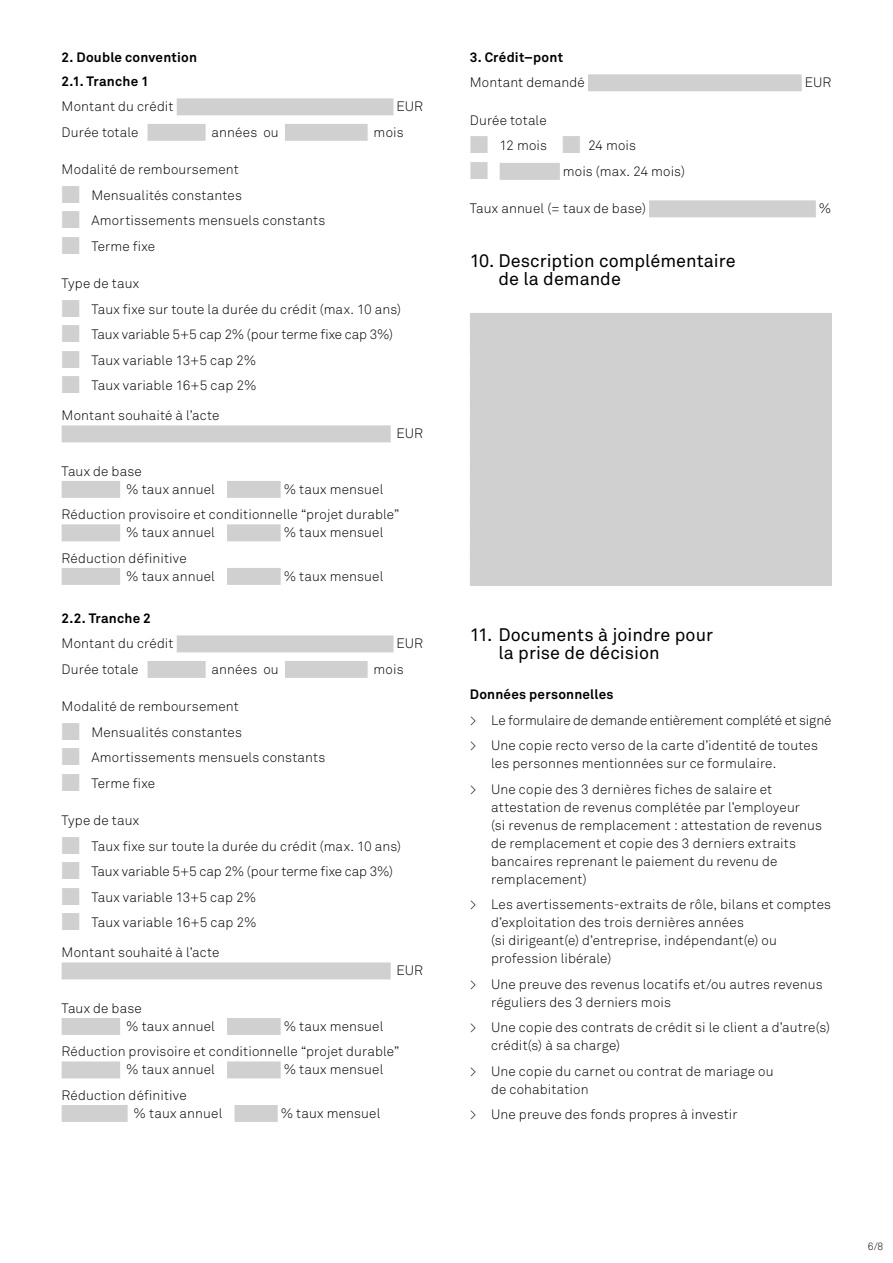
<style>
.page{position:relative;width:893px;height:1263px;background:#fff}
.page>*{position:absolute;margin:0;border:0;box-sizing:border-box;transform-origin:0 0}
.t1{font:24.6px "Zapf Dingbats ITC";color:#d0d0d0}
.t2{font:18px/18px "Akkurat";color:#000}
.t3{font:300 13.5px/18px "Akkurat";letter-spacing:.01em;color:#000}
.t4{font:300 13.5px "Akkurat";letter-spacing:-.01em;color:#000}
.t5{font:700 13.5px/24px "Akkurat";letter-spacing:.015em;color:#000}
.t6{font:300 10.5px "Akkurat";color:#000}
.s1{color:#d0d0d0}
</style>
<div class="page">
<div style="left:177px;top:98px;width:216px;height:17px;background:#d0d0d0"></div>
<div style="left:148px;top:124px;width:58px;height:17px;background:#d0d0d0"></div>
<div style="left:285px;top:124px;width:83px;height:17px;background:#d0d0d0"></div>
<div style="left:62px;top:425px;width:329px;height:17px;background:#d0d0d0"></div>
<div style="left:62px;top:481px;width:58px;height:17px;background:#d0d0d0"></div>
<div style="left:227px;top:481px;width:54px;height:17px;background:#d0d0d0"></div>
<div style="left:62px;top:524px;width:58px;height:17px;background:#d0d0d0"></div>
<div style="left:227px;top:524px;width:54px;height:17px;background:#d0d0d0"></div>
<div style="left:62px;top:568px;width:58px;height:17px;background:#d0d0d0"></div>
<div style="left:227px;top:568px;width:54px;height:17px;background:#d0d0d0"></div>
<div style="left:177px;top:635px;width:216px;height:17px;background:#d0d0d0"></div>
<div style="left:148px;top:661px;width:58px;height:17px;background:#d0d0d0"></div>
<div style="left:285px;top:661px;width:83px;height:17px;background:#d0d0d0"></div>
<div style="left:62px;top:962px;width:329px;height:17px;background:#d0d0d0"></div>
<div style="left:62px;top:1018px;width:58px;height:17px;background:#d0d0d0"></div>
<div style="left:227px;top:1018px;width:54px;height:17px;background:#d0d0d0"></div>
<div style="left:62px;top:1061px;width:58px;height:17px;background:#d0d0d0"></div>
<div style="left:227px;top:1061px;width:54px;height:17px;background:#d0d0d0"></div>
<div style="left:62px;top:1105px;width:66px;height:17px;background:#d0d0d0"></div>
<div style="left:235px;top:1105px;width:43px;height:17px;background:#d0d0d0"></div>
<div style="left:588px;top:74px;width:214px;height:17px;background:#d0d0d0"></div>
<div style="left:500px;top:163px;width:60px;height:17px;background:#d0d0d0"></div>
<div style="left:649px;top:200px;width:167px;height:17px;background:#d0d0d0"></div>
<div style="left:470px;top:313px;width:361px;height:272px;background:#d0d0d0"></div>
<p class="t5" style="left:62px;top:45px;width:137px">2. Double convention<br>2.1. Tranche 1</p>
<p class="t3" style="left:62px;top:98px;width:113px">Montant du crédit</p>
<p class="t3" style="left:396px;top:98px;width:28px">EUR</p>
<p class="t3" style="left:62px;top:123px;width:78px">Durée totale</p>
<p class="t3" style="left:212px;top:123px;width:69px">années ou</p>
<p class="t3" style="left:374px;top:123px;width:31px">mois</p>
<p class="t3" style="left:62px;top:161px;width:179px">Modalité de remboursement</p>
<p class="t3" style="left:62px;top:186px;width:182px"><span class="s1">■</span> Mensualités constantes</p>
<p class="t3" style="left:62px;top:212px;width:265px"><span class="s1">■</span> Amortissements mensuels constants</p>
<p class="t3" style="left:62px;top:237px;width:95px"><span class="s1">■</span> Terme fixe</p>
<p class="t3" style="left:62px;top:275px;width:79px">Type de taux</p>
<p class="t3" style="left:62px;top:300px;width:341px"><span class="s1">■</span> Taux fixe sur toute la durée du crédit (max. 10 ans)</p>
<p class="t4" style="left:62px;top:327px;width:333px"><span class="s1">■</span> Taux variable 5+5 cap 2% (pour terme fixe cap 3%)</p>
<p class="t3" style="left:62px;top:351px;width:196px"><span class="s1">■</span> Taux variable 13+5 cap 2%</p>
<p class="t3" style="left:62px;top:377px;width:196px"><span class="s1">■</span> Taux variable 16+5 cap 2%</p>
<p class="t3" style="left:62px;top:407px;width:159px">Montant souhaité à l’acte</p>
<p class="t3" style="left:396px;top:425px;width:28px">EUR</p>
<p class="t3" style="left:126px;top:462px;width:90px;text-indent:-64px">Taux de base<br>% taux annuel</p>
<p class="t3" style="left:62px;top:477px;width:339px;line-height:25.5px;text-indent:222px">% taux mensuel<br>Réduction provisoire et conditionnelle “projet durable”</p>
<p class="t3" style="left:126px;top:524px;width:90px">% taux annuel</p>
<p class="t3" style="left:284px;top:524px;width:101px">% taux mensuel</p>
<p class="t3" style="left:126px;top:549px;width:90px;text-indent:-64px">Réduction définitive<br>% taux annuel</p>
<p class="t3" style="left:284px;top:567px;width:101px">% taux mensuel</p>
<p class="t5" style="left:62px;top:606px;width:91px">2.2. Tranche 2</p>
<p class="t3" style="left:62px;top:635px;width:113px">Montant du crédit</p>
<p class="t3" style="left:396px;top:635px;width:28px">EUR</p>
<p class="t3" style="left:62px;top:660px;width:78px">Durée totale</p>
<p class="t3" style="left:212px;top:660px;width:69px">années ou</p>
<p class="t3" style="left:374px;top:660px;width:31px">mois</p>
<p class="t3" style="left:62px;top:698px;width:179px">Modalité de remboursement</p>
<p class="t3" style="left:62px;top:723px;width:182px"><span class="s1">■</span> Mensualités constantes</p>
<p class="t3" style="left:62px;top:749px;width:265px"><span class="s1">■</span> Amortissements mensuels constants</p>
<p class="t3" style="left:62px;top:774px;width:95px"><span class="s1">■</span> Terme fixe</p>
<p class="t3" style="left:62px;top:812px;width:79px">Type de taux</p>
<p class="t3" style="left:62px;top:837px;width:341px"><span class="s1">■</span> Taux fixe sur toute la durée du crédit (max. 10 ans)</p>
<p class="t4" style="left:62px;top:864px;width:333px"><span class="s1">■</span> Taux variable 5+5 cap 2% (pour terme fixe cap 3%)</p>
<p class="t3" style="left:62px;top:888px;width:196px"><span class="s1">■</span> Taux variable 13+5 cap 2%</p>
<p class="t3" style="left:62px;top:914px;width:196px"><span class="s1">■</span> Taux variable 16+5 cap 2%</p>
<p class="t3" style="left:62px;top:944px;width:159px">Montant souhaité à l’acte</p>
<p class="t3" style="left:396px;top:962px;width:28px">EUR</p>
<p class="t3" style="left:126px;top:999px;width:90px;text-indent:-64px">Taux de base<br>% taux annuel</p>
<p class="t3" style="left:62px;top:1014px;width:339px;line-height:25.5px;text-indent:222px">% taux mensuel<br>Réduction provisoire et conditionnelle “projet durable”</p>
<p class="t3" style="left:126px;top:1061px;width:90px">% taux annuel</p>
<p class="t3" style="left:284px;top:1061px;width:101px">% taux mensuel</p>
<p class="t3" style="left:134px;top:1086px;width:90px;text-indent:-72px">Réduction définitive<br>% taux annuel</p>
<p class="t3" style="left:281px;top:1104px;width:101px">% taux mensuel</p>
<p class="t5" style="left:470px;top:45px;width:95px">3. Crédit–pont</p>
<p class="t3" style="left:470px;top:74px;width:116px">Montant demandé</p>
<p class="t3" style="left:805px;top:74px;width:28px">EUR</p>
<p class="t3" style="left:470px;top:111px;width:78px">Durée totale</p>
<p class="t3" style="left:470px;top:137px;width:168px"><span class="s1">■</span> 12 mois <span class="s1">■</span> 24 mois</p>
<h1 class="t1" style="left:470px;top:159px;width:20px">■</h1>
<p class="t3" style="left:563px;top:162px;width:124px">mois (max. 24 mois)</p>
<p class="t3" style="left:470px;top:200px;width:178px">Taux annuel (= taux de base)</p>
<p class="t3" style="left:819px;top:200px;width:14px">%</p>
<h2 class="t2" style="left:498px;top:253px;width:239px;text-indent:-28px">10. Description complémentaire de la demande</h2>
<h2 class="t2" style="left:498px;top:626px;width:216px;text-indent:-28px">11. Documents à joindre pour la prise de décision</h2>
<p class="t5" style="left:470px;top:683px;width:145px">Données personnelles</p>
<p class="t3" style="left:470px;top:708px;width:363px;line-height:25.5px">&gt; Le formulaire de demande entièrement complété et signé &gt; Une copie recto verso de la carte d’identité de toutes</p>
<p class="t3" style="left:470px;top:751px;width:308px;line-height:25.5px;text-indent:21px">les personnes mentionnées sur ce formulaire. &gt; Une copie des 3 dernières fiches de salaire et</p>
<p class="t3" style="left:491px;top:798px;width:332px">attestation de revenus complétée par l’employeur<br>(si revenus de remplacement : attestation de revenus de remplacement et copie des 3 derniers extraits bancaires reprenant le paiement du revenu de remplacement)</p>
<p class="t3" style="left:491px;top:896px;width:341px;text-indent:-21px">&gt; Les avertissements-extraits de rôle, bilans et comptes d’exploitation des trois dernières années<br>(si dirigeant(e) d’entreprise, indépendant(e) ou profession libérale)</p>
<p class="t3" style="left:491px;top:975px;width:333px;text-indent:-21px">&gt; Une preuve des revenus locatifs et/ou autres revenus réguliers des 3 derniers mois</p>
<p class="t3" style="left:491px;top:1019px;width:340px;text-indent:-21px">&gt; Une copie des contrats de crédit si le client a d’autre(s) crédit(s) à sa charge)</p>
<p class="t3" style="left:491px;top:1062px;width:284px;text-indent:-21px">&gt; Une copie du carnet ou contrat de mariage ou de cohabitation</p>
<p class="t3" style="left:470px;top:1106px;width:269px">&gt; Une preuve des fonds propres à investir</p>
<p class="t6" style="left:868px;top:1240px;width:17px">6/8</p>
</div>
